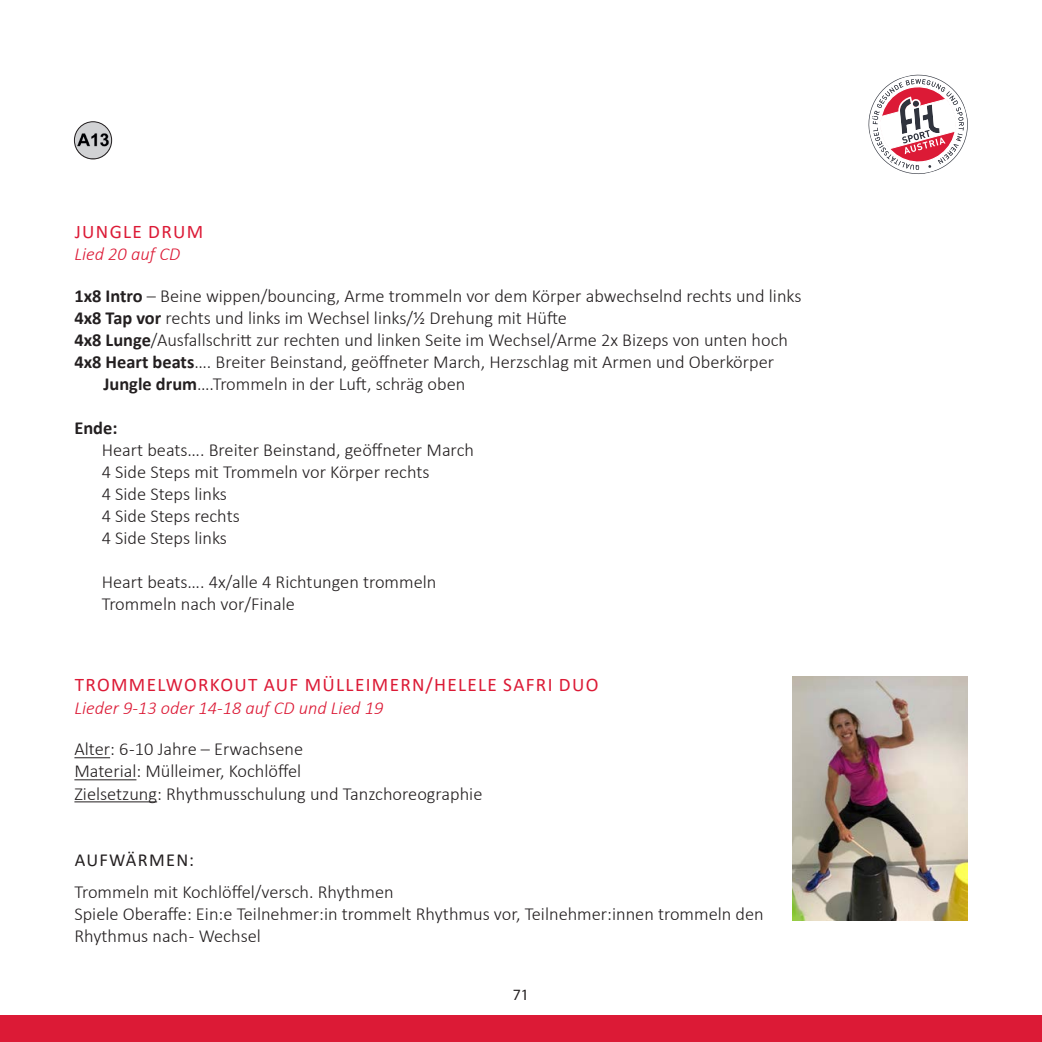
<style>
.page{position:relative;width:1042px;height:1042px;background:#fff}
.page>*{position:absolute;margin:0;border:0;box-sizing:border-box;transform-origin:0 0}
.t1{font:19.25px "Calibri";letter-spacing:.07em;color:#dc1a36}
.t2{font:300 18.38px/22.1px "Calibri";color:#231f20}
.t3{font:italic 300 18.38px "Calibri";color:#dc1a36}
.t4{font:18.38px "Calibri";letter-spacing:.07em;color:#231f20}
.t5{font:700 18.38px "Calibri";color:#231f20}
.t6{font:15.75px "Myriad Pro";color:#231f20}
.s1{font-weight:700}
</style>
<div class="page">
<hr style="left:74px;top:757px;width:36px;height:1px;background:#231f20">
<hr style="left:74px;top:779px;width:62px;height:1px;background:#231f20">
<hr style="left:74px;top:801px;width:83px;height:1px;background:#231f20">
<img style="left:792px;top:677px;width:175px;height:243px">
<div style="left:0;top:1015px;width:1042px;height:27px;background:#dc1a36"></div>
<img style="left:75px;top:122px;width:37px;height:37px;border-radius:18px">
<div style="left:74px;top:121px;width:38px;height:38px;border:1px solid #231f20;border-radius:50%"></div>
<svg style="left:868px;top:74px;width:100px;height:100px"></svg>
<p class="t1" style="left:75px;top:218px;width:130px">JUNGLE DRUM</p>
<p class="t3" style="left:74px;top:242px;width:107px">Lied 20 auf CD</p>
<p class="t2" style="left:74px;top:284px;width:728px"><span class="s1">1x8 Intro</span> – Beine wippen/bouncing, Arme trommeln vor dem Körper abwechselnd rechts und links</p>
<p class="t2" style="left:74px;top:306px;width:494px"><span class="s1">4x8 Tap vor</span> rechts und links im Wechsel links/½ Drehung mit Hüfte</p>
<p class="t2" style="left:74px;top:328px;width:715px"><span class="s1">4x8 Lunge</span>/Ausfallschritt zur rechten und linken Seite im Wechsel/Arme 2x Bizeps von unten hoch</p>
<p class="t2" style="left:74px;top:350px;width:701px"><span class="s1">4x8 Heart beats</span>…. Breiter Beinstand, geöffneter March, Herzschlag mit Armen und Oberkörper</p>
<p class="t2" style="left:103px;top:373px;width:363px"><span class="s1">Jungle drum</span>….Trommeln in der Luft, schräg oben</p>
<p class="t5" style="left:74px;top:415px;width:45px">Ende:</p>
<p class="t2" style="left:102px;top:439px;width:374px">Heart beats…. Breiter Beinstand, geöffneter March<br>4 Side Steps mit Trommeln vor Körper rechts<br>4 Side Steps links<br>4 Side Steps rechts<br>4 Side Steps links</p>
<p class="t2" style="left:102px;top:571px;width:336px">Heart beats…. 4x/alle 4 Richtungen trommeln<br>Trommeln nach vor/Finale</p>
<p class="t1" style="left:75px;top:672px;width:525px">TROMMELWORKOUT AUF MÜLLEIMERN/HELELE SAFRI DUO</p>
<p class="t3" style="left:74px;top:696px;width:310px">Lieder 9-13 oder 14-18 auf CD und Lied 19</p>
<p class="t2" style="left:74px;top:738px;width:409px">Alter: 6 -10 Jahre – Erwachsene<br>Material: Mülleimer, Kochlöffel<br>Zielsetzung: Rhythmusschulung und Tanzchoreographie</p>
<p class="t4" style="left:75px;top:847px;width:121px">AUFWÄRMEN:</p>
<p class="t2" style="left:74px;top:880px;width:691px">Trommeln mit Kochlöffel/versch. Rhythmen<br>Spiele Oberaffe: Ein:e Teilnehmer:in trommelt Rhythmus vor, Teilnehmer:innen trommeln den<br>Rhythmus nach - Wechsel</p>
<p class="t6" style="left:513px;top:985px;width:18px">71</p>
</div>
